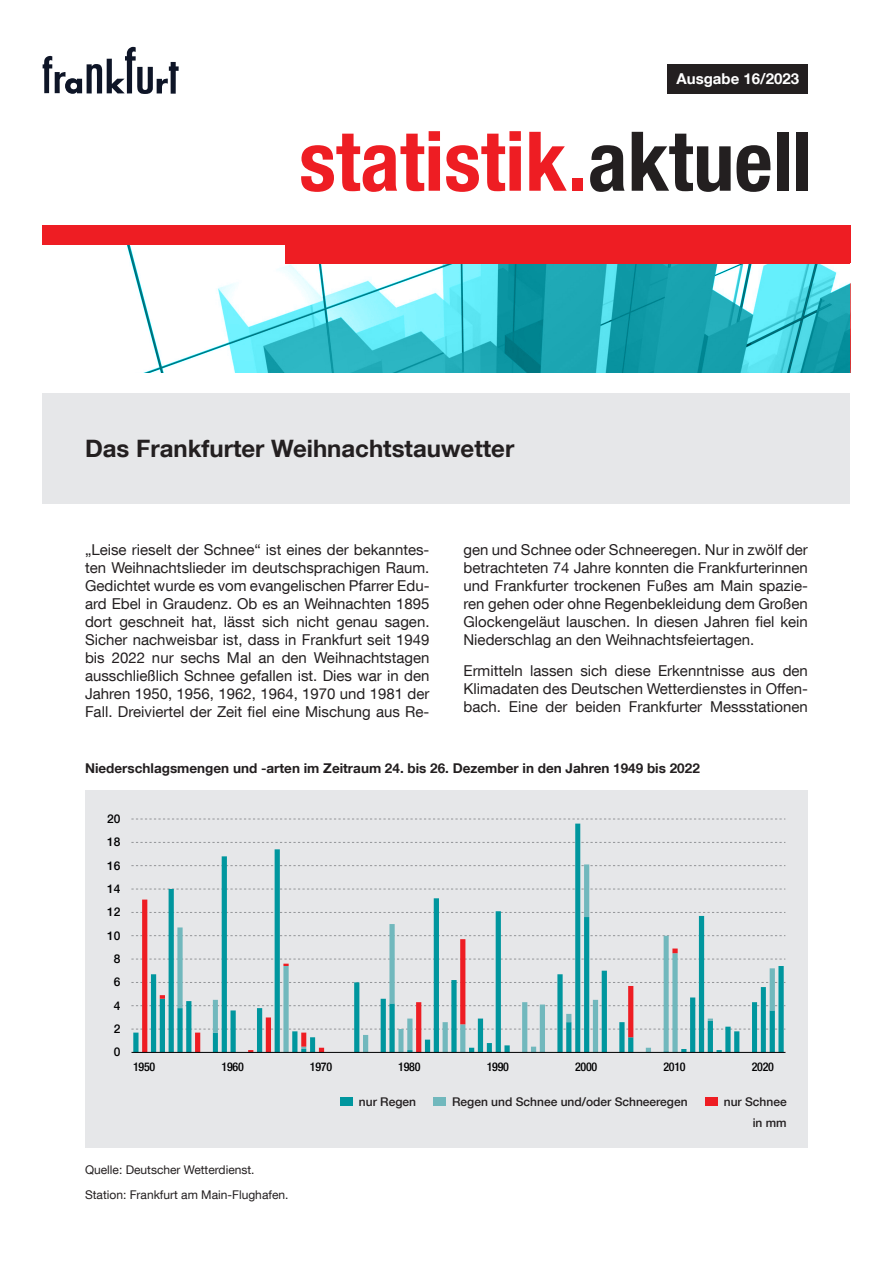
<style>
.page{position:relative;width:893px;height:1263px;background:#fff}
.page>*{position:absolute;margin:0;border:0;box-sizing:border-box;transform-origin:0 0}
.t1{font:700 condensed 82.5px "Helvetica Neue LT Com";color:#ee1d23}
.t2{font:700 24px "Helvetica Neue LT Com";color:#231f20}
.t3{font:15px/18px "Helvetica Neue LT Com";color:#231f20;text-align:justify}
.t4{font:700 15px "Helvetica Neue LT Com";color:#fff}
.t5{font:700 13.5px "Helvetica Neue LT Com";color:#231f20}
.t6{font:12px "Helvetica Neue LT Com";color:#231f20}
.t7{font:500 12px/21.3px "Helvetica Neue LT Com";color:#231f20;text-align:right}
.t8{font:500 condensed 12px "Helvetica Neue LT Com";letter-spacing:-.02em;color:#000001}
.t9{font:500 12px "Helvetica Neue LT Com";color:#000001}
.s1{color:#231f20}
</style>
<div class="page">
<img style="left:61px;top:244px;width:789px;height:129px">
<div style="left:285px;top:225px;width:565px;height:39px;background:#ee1d23"></div>
<div style="left:43px;top:225px;width:701px;height:19px;background:#ee1d23"></div>
<svg style="left:43px;top:47px;width:136px;height:47px"></svg>
<div style="left:43px;top:393px;width:807px;height:111px;background:#e6e7e9"></div>
<div style="left:668px;top:64px;width:140px;height:30px;background:#231f20"></div>
<div style="left:85px;top:791px;width:723px;height:357px;background:#e6e7e9"></div>
<div style="left:705px;top:1097px;width:12px;height:9px;background:#ee1d23"></div>
<div style="left:340px;top:1097px;width:13px;height:9px;background:#00969e"></div>
<div style="left:433px;top:1097px;width:13px;height:9px;background:#71b8bd"></div>
<svg style="left:131px;top:819px;width:654px;height:1px"></svg>
<svg style="left:133px;top:823px;width:651px;height:229px"></svg>
<svg style="left:177px;top:864px;width:598px;height:188px"></svg>
<svg style="left:142px;top:899px;width:536px;height:153px"></svg>
<hr style="left:131px;top:1052px;width:654px;height:1px;background:#000001">
<p class="t4" style="left:676px;top:69px;width:124px">Ausgabe 16/2023</p>
<h1 class="t1" style="left:299px;top:112px;width:514px">statistik.<span class="s1">aktuell</span></h1>
<h2 class="t2" style="left:85px;top:433px;width:431px">Das Frankfurter Weihnachtstauwetter</h2>
<p class="t3" style="left:85px;top:540px;width:346px">„Leise rieselt der Schnee“ ist eines der bekanntes&shy;ten Weihnachtslieder im deutschsprachigen Raum.<br>Gedichtet wurde es vom evangelischen Pfarrer Edu&shy;ard Ebel in Graudenz. Ob es an Weihnachten 1895 dort geschneit hat, lässt sich nicht genau sagen.<br>Sicher nachweisbar ist, dass in Frankfurt seit 1949 bis 2022 nur sechs Mal an den Weihnachtstagen ausschließlich Schnee gefallen ist. Dies war in den Jahren 1950, 1956, 1962, 1964, 1970 und 1981 der Fall. Dreiviertel der Zeit fiel eine Mischung aus Re-</p>
<p class="t3" style="left:463px;top:540px;width:346px">gen und Schnee oder Schneeregen. Nur in zwölf der betrachteten 74 Jahre konnten die Frankfurterinnen und Frankfurter trockenen Fußes am Main spazie&shy;ren gehen oder ohne Regenbekleidung dem Großen Glockengeläut lauschen. In diesen Jahren fiel kein Niederschlag an den Weihnachtsfeiertagen.</p>
<p class="t3" style="left:463px;top:661px;width:346px">Ermitteln lassen sich diese Erkenntnisse aus den Klimadaten des Deutschen Wetterdienstes in Offen&shy;bach. Eine der beiden Frankfurter Messstationen</p>
<p class="t5" style="left:85px;top:760px;width:616px">Niederschlagsmengen und -arten im Zeitraum 24. bis 26. Dezember in den Jahren 1949 bis 2022</p>
<p class="t9" style="left:107px;top:811px;width:15px">20</p>
<p class="t9" style="left:107px;top:835px;width:15px">18</p>
<p class="t9" style="left:107px;top:858px;width:15px">16</p>
<p class="t9" style="left:107px;top:881px;width:15px">14</p>
<p class="t9" style="left:107px;top:905px;width:15px">12</p>
<p class="t9" style="left:107px;top:928px;width:15px">10</p>
<p class="t9" style="left:114px;top:951px;width:8px">8</p>
<p class="t9" style="left:114px;top:975px;width:8px">6</p>
<p class="t9" style="left:114px;top:998px;width:8px">4</p>
<p class="t9" style="left:114px;top:1021px;width:8px">2</p>
<p class="t9" style="left:114px;top:1045px;width:8px">0</p>
<p class="t8" style="left:133px;top:1060px;width:24px">1950</p>
<p class="t8" style="left:222px;top:1060px;width:24px">1960</p>
<p class="t8" style="left:310px;top:1060px;width:24px">1970</p>
<p class="t8" style="left:398px;top:1060px;width:24px">1980</p>
<p class="t8" style="left:487px;top:1060px;width:24px">1990</p>
<p class="t8" style="left:575px;top:1060px;width:24px">2000</p>
<p class="t8" style="left:663px;top:1060px;width:24px">2010</p>
<p class="t8" style="left:752px;top:1060px;width:24px">2020</p>
<p class="t7" style="left:359px;top:1090px;width:59px">nur Regen</p>
<p class="t7" style="left:452px;top:1090px;width:237px">Regen und Schnee und/oder Schneeregen</p>
<p class="t7" style="left:724px;top:1090px;width:64px">nur Schnee in mm</p>
<p class="t6" style="left:85px;top:1162px;width:171px">Quelle: Deutscher Wetterdienst.</p>
<p class="t6" style="left:85px;top:1187px;width:205px">Station: Frankfurt am Main-Flughafen.</p>
</div>
